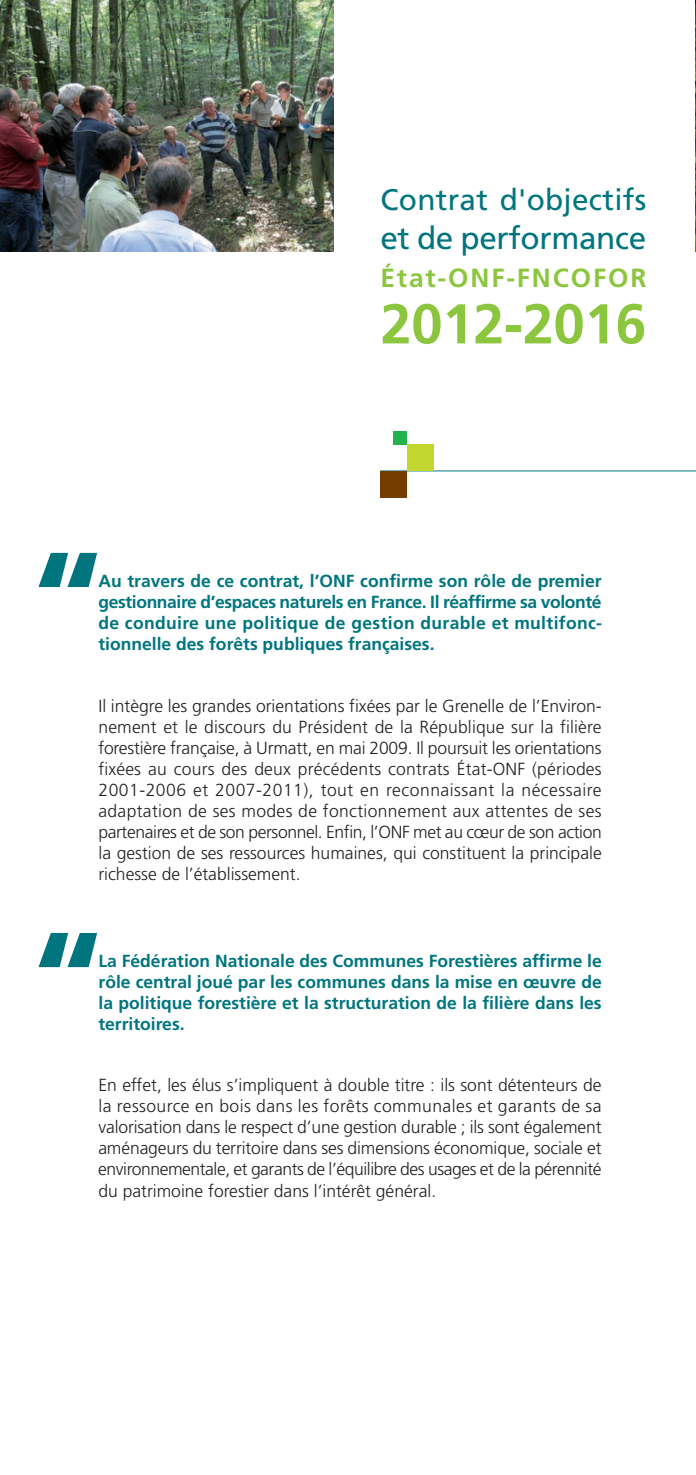
<style>
.page{position:relative;width:696px;height:1475px;background:#fff}
.page>*{position:absolute;margin:0;border:0;box-sizing:border-box;transform-origin:0 0}
.t1{font:900 126px "Frutiger";color:#00757e}
.t2{font:700 56px "Frutiger";letter-spacing:-.005em;color:#8bc63e}
.t3{font:31.5px "Frutiger";letter-spacing:-.01em;color:#00757e}
.t4{font:29.75px "Frutiger";letter-spacing:.01em;color:#00757e}
.t5{font:700 26.25px "Frutiger";letter-spacing:.07em;color:#8bc63e}
.t6{font:300 17.5px/21px "Frutiger";color:#231f20;text-align:justify}
.t7{font:700 17.5px/21px "Frutiger";color:#00757e;text-align:justify}
</style>
<div class="page">
<img style="left:0;top:0;width:696px;height:498px">
<h3 class="t4" style="left:380px;top:188px;width:267px">Contrat d'objectifs</h3>
<h3 class="t3" style="left:380px;top:226px;width:267px">et de performance</h3>
<h3 class="t5" style="left:380px;top:268px;width:267px">État-ONF-FNCOFOR</h3>
<h2 class="t2" style="left:380px;top:301px;width:267px">2012-2016</h2>
<h1 class="t1" style="left:29px;top:546px;width:78px">“</h1>
<p class="t7" style="left:98px;top:572px;width:505px">Au travers de ce contrat, l’ONF confirme son rôle de premier gestionnaire d’espaces naturels en France. Il réaffirme sa volonté de conduire une politique de gestion durable et multifonc&shy;tionnelle des forêts publiques françaises.</p>
<p class="t6" style="left:98px;top:697px;width:505px">Il intègre les grandes orientations fixées par le Grenelle de l’Environ&shy;nement et le discours du Président de la République sur la filière forestière française, à Urmatt, en mai 2009. Il poursuit les orientations fixées au cours des deux précédents contrats État-ONF (périodes 2001-2006 et 2007-2011), tout en reconnaissant la nécessaire adaptation de ses modes de fonctionnement aux attentes de ses partenaires et de son personnel. Enfin, l’ONF met au cœur de son action la gestion de ses ressources humaines, qui constituent la principale richesse de l’établissement.</p>
<h1 class="t1" style="left:29px;top:926px;width:78px">“</h1>
<p class="t7" style="left:98px;top:951px;width:505px">La Fédération Nationale des Communes Forestières affirme le rôle central joué par les communes dans la mise en œuvre de la politique forestière et la structuration de la filière dans les territoires.</p>
<p class="t6" style="left:98px;top:1076px;width:505px">En effet, les élus s’impliquent à double titre : ils sont détenteurs de la ressource en bois dans les forêts communales et garants de sa valorisation dans le respect d’une gestion durable ; ils sont également aménageurs du territoire dans ses dimensions économique, sociale et environnementale, et garants de l’équilibre des usages et de la pérennité du patrimoine forestier dans l’intérêt général.</p>
</div>
